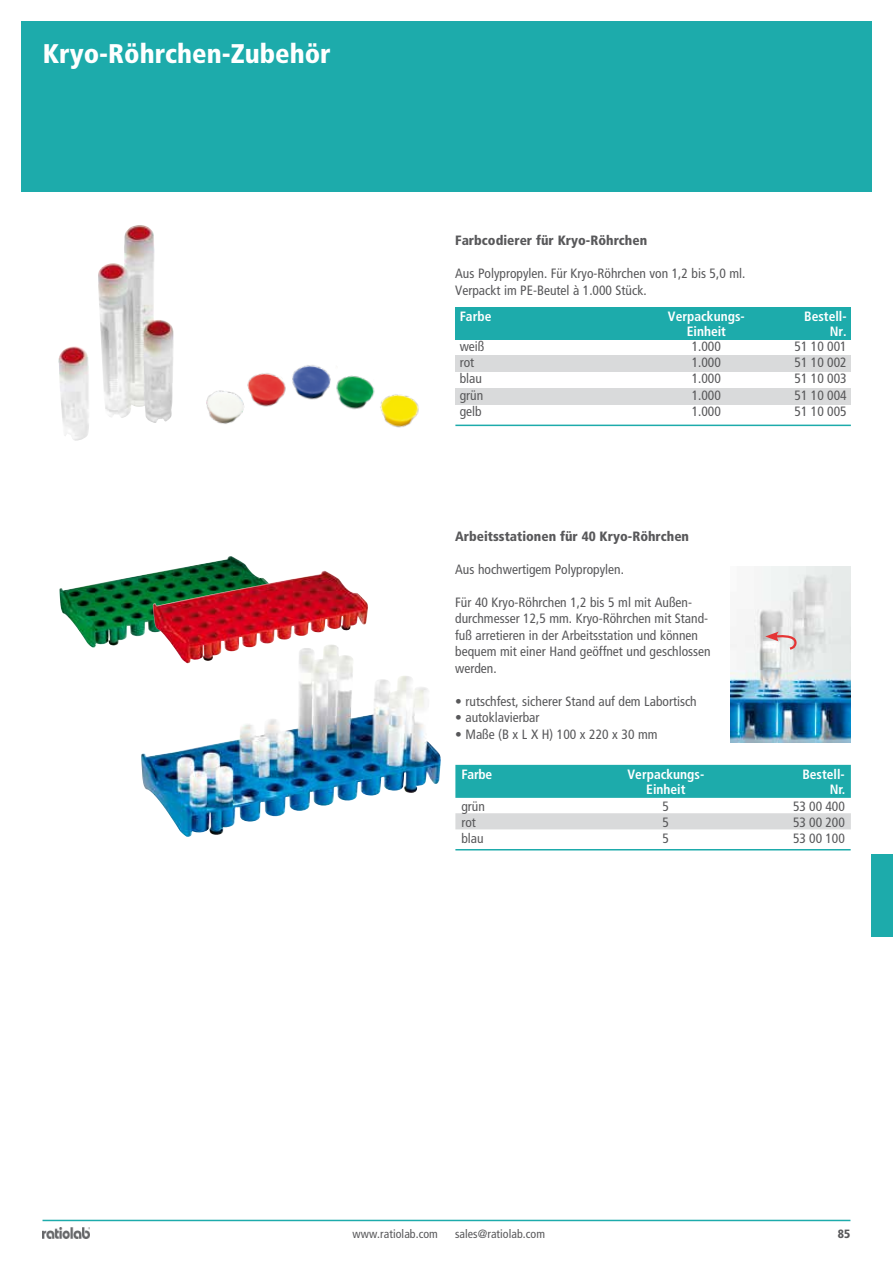
<style>
.page{position:relative;width:893px;height:1263px;background:#fff}
.page>*{position:absolute;margin:0;border:0;box-sizing:border-box;transform-origin:0 0}
.t1{font:900 condensed 27px "Frutiger";color:#fff}
.t2{font:condensed 13.5px/16.5px "Frutiger";color:#58585a}
.t3{font:700 condensed 13.5px/15px "Frutiger";color:#fff;text-align:center}
.t4{font:900 condensed 13.5px "Frutiger";color:#58585a}
.t5{font:condensed 13.5px "Frutiger";color:#58585a}
.t6{font:condensed 12px "Frutiger";letter-spacing:.005em;color:#58585a}
.t7{font:900 condensed 12px "Frutiger";color:#58585a}
</style>
<div class="page">
<div style="left:21px;top:21px;width:851px;height:170px;background:#1dabab"></div>
<hr style="left:43px;top:1220px;width:807px;height:1px;background:#1dabab">
<div style="left:872px;top:855px;width:21px;height:82px;background:#1dabab"></div>
<svg style="left:42px;top:1227px;width:48px;height:12px"></svg>
<img style="left:43px;top:1228px;width:47px;height:10px">
<div style="left:455px;top:356px;width:396px;height:16px;background:#d9dadb"></div>
<div style="left:455px;top:388px;width:396px;height:16px;background:#d9dadb"></div>
<div style="left:455px;top:307px;width:396px;height:32px;background:#1dabab"></div>
<hr style="left:455px;top:425px;width:396px;height:1px;background:#1dabab">
<img style="left:59px;top:556px;width:186px;height:92px">
<img style="left:153px;top:571px;width:186px;height:76px">
<img style="left:58px;top:225px;width:116px;height:216px">
<img style="left:730px;top:567px;width:121px;height:176px">
<svg style="left:765px;top:632px;width:33px;height:19px"></svg>
<img style="left:141px;top:647px;width:218px;height:190px">
<div style="left:455px;top:765px;width:396px;height:33px;background:#1dabab"></div>
<div style="left:455px;top:813px;width:396px;height:16px;background:#d9dadb"></div>
<hr style="left:455px;top:849px;width:396px;height:1px;background:#1dabab">
<img style="left:206px;top:365px;width:213px;height:63px">
<h1 class="t1" style="left:43px;top:37px;width:290px">Kryo-Röhrchen-Zubehör</h1>
<p class="t4" style="left:455px;top:232px;width:193px">Farbcodierer für Kryo-Röhrchen</p>
<p class="t2" style="left:455px;top:265px;width:292px">Aus Polypropylen. Für Kryo-Röhrchen von 1,2 bis 5,0 ml.<br>Verpackt im PE-Beutel à 1.000 Stück.</p>
<p class="t3" style="left:460px;top:309px;width:33px">Farbe</p>
<p class="t3" style="left:668px;top:309px;width:78px">Verpackungs-</p>
<p class="t3" style="left:804px;top:309px;width:44px">Bestell-</p>
<p class="t3" style="left:687px;top:324px;width:41px">Einheit</p>
<p class="t3" style="left:830px;top:324px;width:19px">Nr.</p>
<p class="t2" style="left:460px;top:338px;width:26px">weiß</p>
<p class="t2" style="left:692px;top:338px;width:31px">1.000</p>
<p class="t2" style="left:794px;top:338px;width:54px">51 10 001</p>
<p class="t2" style="left:460px;top:354px;width:16px">rot</p>
<p class="t2" style="left:692px;top:354px;width:31px">1.000</p>
<p class="t2" style="left:794px;top:354px;width:54px">51 10 002</p>
<p class="t2" style="left:460px;top:371px;width:24px">blau</p>
<p class="t2" style="left:692px;top:371px;width:31px">1.000</p>
<p class="t2" style="left:794px;top:371px;width:54px">51 10 003</p>
<p class="t2" style="left:460px;top:387px;width:25px">grün</p>
<p class="t2" style="left:692px;top:387px;width:31px">1.000</p>
<p class="t2" style="left:794px;top:387px;width:54px">51 10 004</p>
<p class="t2" style="left:460px;top:403px;width:23px">gelb</p>
<p class="t2" style="left:692px;top:403px;width:31px">1.000</p>
<p class="t2" style="left:795px;top:403px;width:54px">51 10 005</p>
<p class="t4" style="left:455px;top:528px;width:235px">Arbeitsstationen für 40 Kryo-Röhrchen</p>
<p class="t2" style="left:455px;top:561px;width:170px">Aus hochwertigem Polypropylen.</p>
<p class="t2" style="left:455px;top:594px;width:257px">Für 40 Kryo-Röhrchen 1,2 bis 5 ml mit Außen&shy;durchmesser 12,5 mm. Kryo-Röhrchen mit Stand&shy;fuß arretieren in der Arbeitsstation und können bequem mit einer Hand geöffnet und geschlossen werden.</p>
<p class="t2" style="left:455px;top:693px;width:243px">• rutschfest, sicherer Stand auf dem Labortisch</p>
<p class="t2" style="left:455px;top:709px;width:86px">• autoklavierbar</p>
<p class="t2" style="left:455px;top:726px;width:204px">• Maße (B x L X H) 100 x 220 x 30 mm</p>
<p class="t3" style="left:461px;top:767px;width:32px">Farbe</p>
<p class="t3" style="left:627px;top:767px;width:78px">Verpackungs-<br>Einheit</p>
<p class="t3" style="left:802px;top:767px;width:45px;text-align:right">Bestell-<br>Nr.</p>
<p class="t2" style="left:461px;top:798px;width:25px">grün</p>
<p class="t5" style="left:663px;top:798px;width:8px">5</p>
<p class="t2" style="left:793px;top:798px;width:53px">53 00 400</p>
<p class="t2" style="left:461px;top:814px;width:16px">rot</p>
<p class="t5" style="left:663px;top:814px;width:8px">5</p>
<p class="t2" style="left:793px;top:814px;width:53px">53 00 200</p>
<p class="t2" style="left:461px;top:830px;width:24px">blau</p>
<p class="t5" style="left:663px;top:830px;width:8px">5</p>
<p class="t2" style="left:793px;top:830px;width:53px">53 00 100</p>
<p class="t6" style="left:352px;top:1227px;width:87px">www.ratiolab.com</p>
<p class="t6" style="left:455px;top:1227px;width:92px">sales@ratiolab.com</p>
<p class="t7" style="left:838px;top:1226px;width:14px">85</p>
</div>
